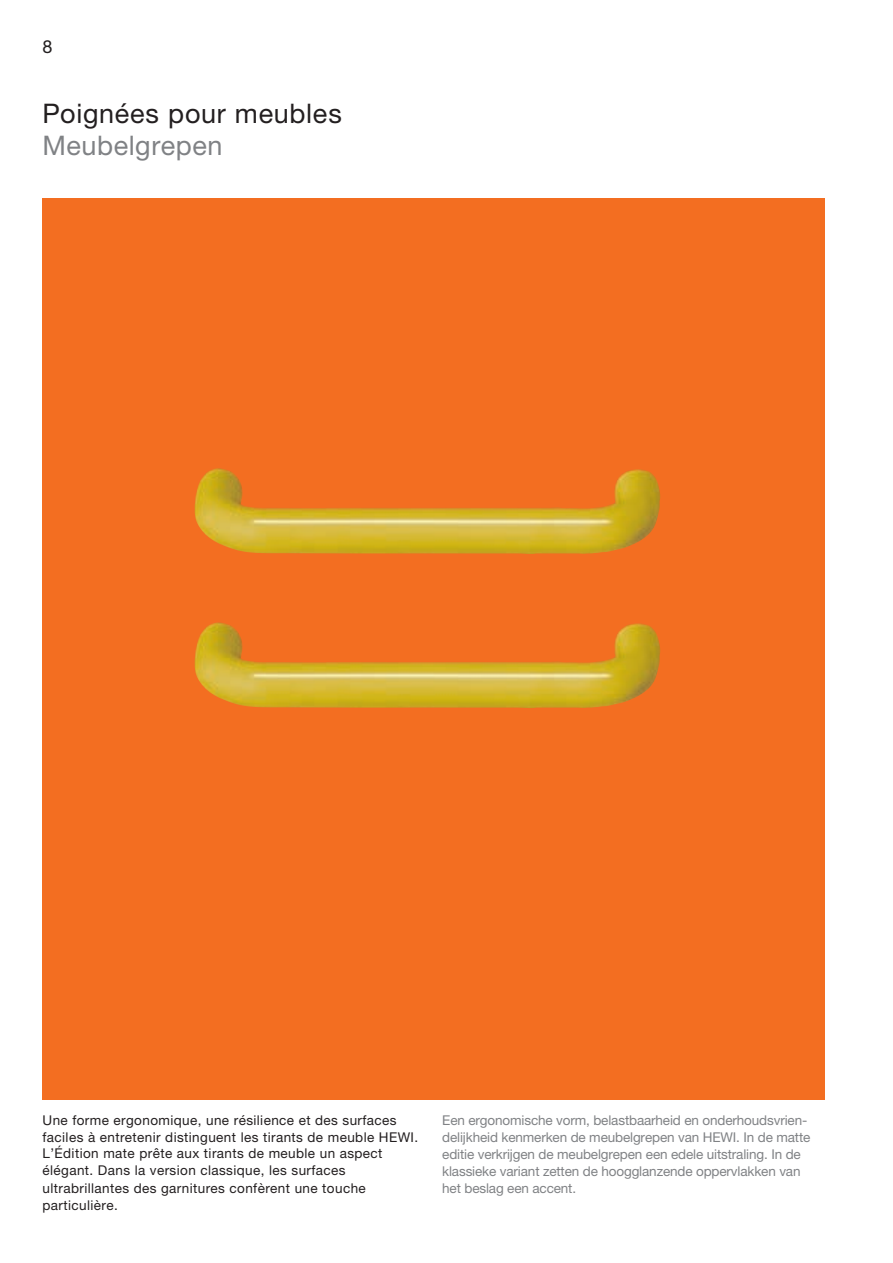
<style>
.page{position:relative;width:893px;height:1263px;background:#fff}
.page>*{position:absolute;margin:0;border:0;box-sizing:border-box;transform-origin:0 0}
.t1{font:27px "Helvetica Neue LT Pro";letter-spacing:.025em;color:#231f20}
.t2{font:27px "Helvetica Neue LT Pro";letter-spacing:.02em;color:#808285}
.t3{font:18px "Helvetica Neue LT Pro";color:#231f20}
.t4{font:13.5px/17px "Helvetica Neue LT Pro";letter-spacing:.03em;color:#231f20}
.t5{font:13.5px/17px "Helvetica Neue LT Pro";letter-spacing:-.01em;color:#808285}
</style>
<div class="page">
<div style="left:43px;top:198px;width:782px;height:901px;background:#f36e21"></div>
<img style="left:195px;top:468px;width:465px;height:86px">
<img style="left:195px;top:622px;width:465px;height:86px">
<h2 class="t3" style="left:43px;top:36px;width:12px">8</h2>
<h1 class="t1" style="left:43px;top:98px;width:301px">Poignées pour meubles</h1>
<h1 class="t2" style="left:43px;top:130px;width:181px">Meubelgrepen</h1>
<p class="t4" style="left:43px;top:1111px;width:377px">Une forme ergonomique, une résilience et des surfaces faciles à entretenir distinguent les tirants de meuble HEWI.<br>L’Édition mate prête aux tirants de meuble un aspect élégant. Dans la version classique, les surfaces ultrabrillantes des garnitures confèrent une touche particulière.</p>
<p class="t5" style="left:442px;top:1111px;width:370px">Een ergonomische vorm, belastbaarheid en onderhoudsvrien&shy;delijkheid kenmerken de meubelgrepen van HEWI. In de matte editie verkrijgen de meubelgrepen een edele uitstraling. In de klassieke variant zetten de hoogglanzende oppervlakken van het beslag een accent.</p>
</div>
